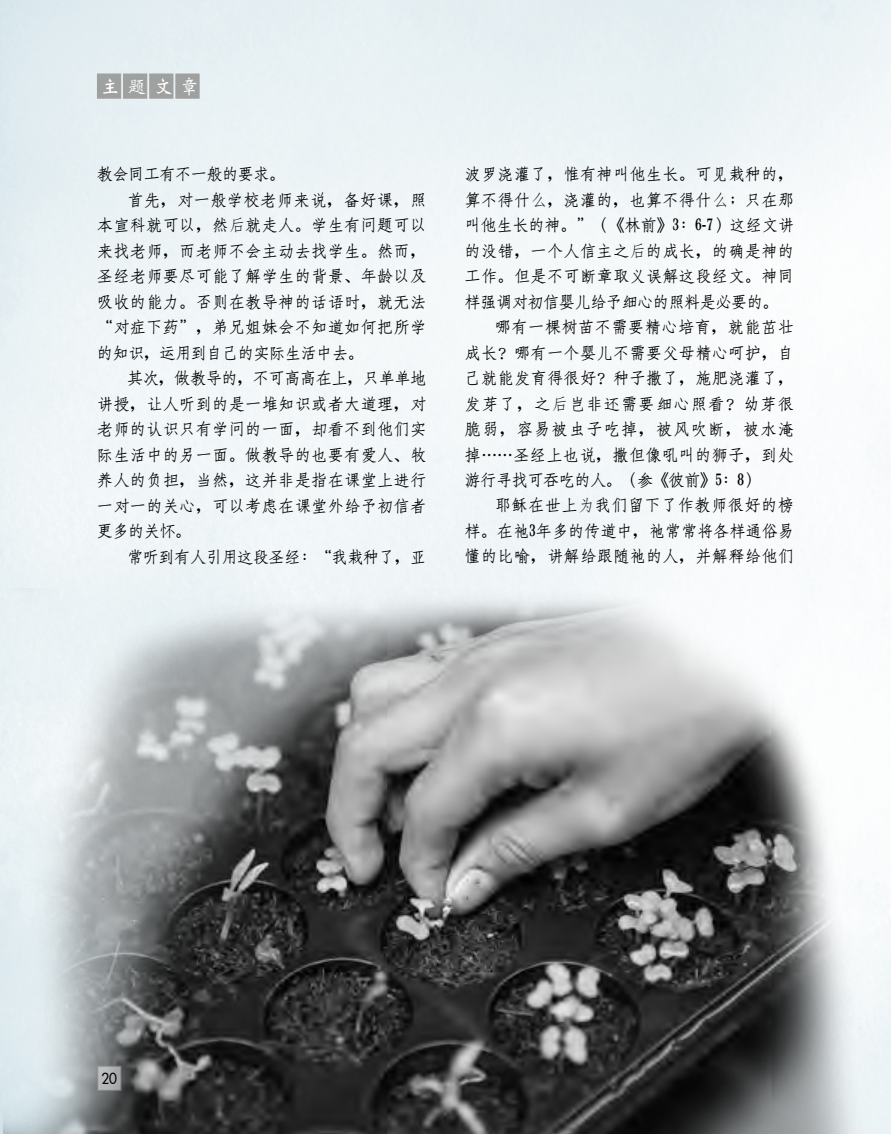
<style>
.page{position:relative;width:891px;height:1134px;background:#fff}
.page>*{position:absolute;margin:0;border:0;box-sizing:border-box;transform-origin:0 0}
.t1{font:19.5px "Han Wang Wei Bei Medium Gb 5";color:#fff}
.t2{font:16.5px "Han Wang Fang Song Medium Gb 5";letter-spacing:.05em;color:#000;scale:.95 1}
.t3{font:16.5px "Han Wang Fang Song Medium Gb 5";color:#000;scale:.95 1}
.t4{font:16.5px "Han Wang Fang Song Medium Gb 5";letter-spacing:.005em;color:#000;scale:.95 1}
.t5{font:16.5px "Han Wang Fang Song Medium Gb 5";letter-spacing:.11em;color:#000;scale:.95 1}
.t6{font:16.5px "Han Wang Fang Song Medium Gb 5";letter-spacing:.02em;color:#000;scale:.95 1}
.t7{font:16.5px "Han Wang Fang Song Medium Gb 5";letter-spacing:.03em;color:#000;scale:.95 1}
.t8{font:14.85px "Futura Md";color:#000;scale:.91 1}
.s1{font-family:"Fang Song"}
</style>
<div class="page">
<img style="left:4px;top:589px;width:858px;height:545px">
<svg style="left:98px;top:1066px;width:23px;height:25px"></svg>
<div style="left:176px;top:74px;width:23px;height:24px;background:#9fa0a0"></div>
<div style="left:150px;top:74px;width:23px;height:24px;background:#9fa0a0"></div>
<div style="left:123px;top:74px;width:24px;height:24px;background:#9fa0a0"></div>
<div style="left:97px;top:74px;width:24px;height:24px;background:#9fa0a0"></div>
<p class="t1" style="left:101px;top:75px;width:100px">主題文章</p>
<p class="t3" style="left:97px;top:166px;width:200px">教會同工有不一般的要求。</p>
<p class="t2" style="left:127px;top:191px;width:316px">首先，對一般學校老師來說，備好課，照</p>
<p class="t2" style="left:97px;top:217px;width:348px">本宣科就可以，然<span class="s1">后</span>就走人。學生有問題可以</p>
<p class="t2" style="left:97px;top:242px;width:348px">來找老師，而老師不會主動去找學生。然而，</p>
<p class="t2" style="left:97px;top:268px;width:348px">聖經老師要盡可能了解學生的背景、年齡以及</p>
<p class="t2" style="left:97px;top:293px;width:348px">吸收的能力。否則在教導神的話語時，就無法</p>
<p class="t2" style="left:97px;top:319px;width:348px">“對症下藥”，弟兄姐妹會不知道如何把所學</p>
<p class="t3" style="left:97px;top:344px;width:282px">的知識，運用到自己的實際生活中去。</p>
<p class="t4" style="left:127px;top:370px;width:316px">其次，做教導的，不可高高在上，只單單地</p>
<p class="t2" style="left:97px;top:395px;width:348px">講授，讓人聽到的是一堆知識或者大道理，對</p>
<p class="t2" style="left:97px;top:421px;width:348px">老師的認識只有學問的一面，卻看不到他們實</p>
<p class="t2" style="left:97px;top:446px;width:348px">際生活中的另一面。做教導的也要有愛人、牧</p>
<p class="t2" style="left:97px;top:472px;width:348px">養人的負擔，當然，這並非是指在課堂上進行</p>
<p class="t2" style="left:97px;top:497px;width:348px">一對一的關心，可以考慮在課堂外給予初信者</p>
<p class="t2" style="left:97px;top:523px;width:100px">更多的關懷。</p>
<p class="t4" style="left:127px;top:548px;width:316px">常聽到有人引用這段聖經：“我栽種了，亞</p>
<p class="t2" style="left:465px;top:165px;width:348px">波羅澆灌了，惟有神叫他生長。可見栽種的，</p>
<p class="t2" style="left:465px;top:191px;width:348px">算不得什<span class="s1">么</span>，澆灌的，也算不得什<span class="s1">么</span>；只在那</p>
<p class="t6" style="left:465px;top:216px;width:348px">叫他生長的神。”（《林前》3：6-7）這經文講</p>
<p class="t2" style="left:465px;top:242px;width:348px">的沒錯，一個人信主之<span class="s1">后</span>的成長，的確是神的</p>
<p class="t2" style="left:465px;top:267px;width:348px">工作。但是不可斷章取義誤解這段經文。神同</p>
<p class="t3" style="left:465px;top:293px;width:331px">樣強調對初信嬰兒給予細心的照料是必要的。</p>
<p class="t2" style="left:495px;top:318px;width:316px">哪有一棵樹苗不需要精心培育，就能茁壯</p>
<p class="t2" style="left:465px;top:344px;width:348px">成長？哪有一個嬰兒不需要父母精心呵護，自</p>
<p class="t2" style="left:465px;top:369px;width:348px">己就能發育得很好？種子撒了，施肥澆灌了，</p>
<p class="t5" style="left:465px;top:395px;width:348px">發芽了，之<span class="s1">后</span>豈非還需要細心照看？幼芽很</p>
<p class="t5" style="left:465px;top:420px;width:348px">脆弱，容易被蟲子吃掉，被風吹斷，被水淹</p>
<p class="t2" style="left:465px;top:446px;width:348px">掉……聖經上也說，撒但像吼叫的獅子，到處</p>
<p class="t3" style="left:465px;top:471px;width:312px">遊行尋找可吞吃的人。（參《彼前》5：8）</p>
<p class="t2" style="left:495px;top:497px;width:316px">耶穌在世上<span class="s1">为</span>我們留下了作教師很好的榜</p>
<p class="t7" style="left:465px;top:522px;width:348px">樣。在祂3年多的傳道中，祂常常將各樣通俗易</p>
<p class="t2" style="left:465px;top:548px;width:348px">懂的比喻，講解給跟隨祂的人，並解釋給他們</p>
<p class="t8" style="left:101px;top:1068px;width:19px">20</p>
</div>
